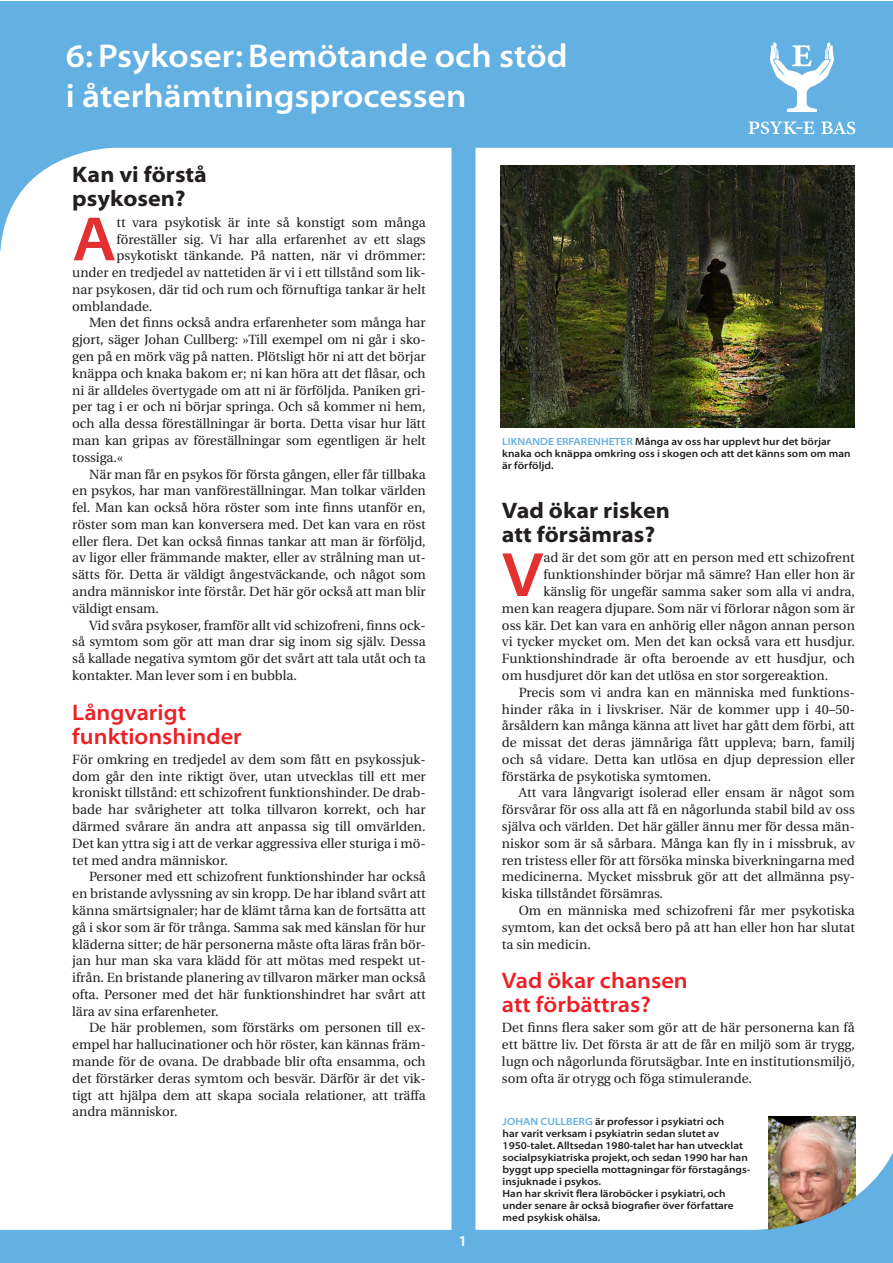
<style>
.page{position:relative;width:893px;height:1263px;background:#fff}
.page>*{position:absolute;margin:0;border:0;box-sizing:border-box;transform-origin:0 0}
.t1{font:63.15px "Myriad MM 565 700";color:#e33132}
.t2{font:33px/39.6px "Myriad MM 565 700";color:#fff}
.t3{font:22.5px/24px "Myriad MM 565 700";color:#ee1e24}
.t4{font:22.5px/24px "Myriad MM 700 700";color:#231f20}
.t5{font:15px "Myriad MM 565 700";color:#fff}
.t6{font:13.35px/16.8px "Utopia";color:#231f20;text-align:justify}
.t7{font:10.5px/12px "Myriad MM 565 700";color:#231f20}
.s1{color:#63b0e2}
</style>
<div class="page">
<div style="left:0;top:1075px;width:892px;height:188px;background:#63b0e2"></div>
<div style="left:0;top:1px;width:892px;height:250px;background:#63b0e2"></div>
<svg style="left:0;top:917px;width:892px;height:313px"></svg>
<svg style="left:770px;top:43px;width:64px;height:69px"></svg>
<svg style="left:748px;top:122px;width:66px;height:12px"></svg>
<svg style="left:821px;top:122px;width:34px;height:12px"></svg>
<img style="left:768px;top:1116px;width:87px;height:56px">
<img style="left:729px;top:1172px;width:159px;height:70px">
<svg style="left:0;top:148px;width:892px;height:312px"></svg>
<div style="left:451px;top:132px;width:24px;height:1131px;background:#63b0e2"></div>
<img style="left:501px;top:166px;width:354px;height:262px">
<div style="left:691px;top:234px;width:56px;height:108px;background:#fff;opacity:.55"></div>
<img style="left:693px;top:257px;width:48px;height:94px">
<h2 class="t2" style="left:66px;top:38px;width:503px">6: Psykoser: Bemötande och stöd i återhämtningsprocessen</h2>
<h3 class="t4" style="left:72px;top:163px;width:136px">Kan vi förstå psykosen?</h3>
<h1 class="t1" style="left:72px;top:207px;width:46px">A</h1>
<p class="t6" style="left:116px;top:214px;width:311px">tt vara psykotisk är inte så konstigt som många</p>
<p class="t6" style="left:116px;top:231px;width:311px">föreställer sig. Vi har alla erfarenhet av ett slags</p>
<p class="t6" style="left:116px;top:248px;width:311px">psykotiskt tänkande. På natten, när vi drömmer:</p>
<p class="t6" style="left:72px;top:264px;width:355px">under en tredjedel av nattetiden är vi i ett tillstånd som lik-</p>
<p class="t6" style="left:72px;top:281px;width:355px">nar psykosen, där tid och rum och förnuftiga tankar är helt</p>
<p class="t6" style="left:72px;top:298px;width:82px">omblandade.</p>
<p class="t6" style="left:89px;top:315px;width:338px">Men det finns också andra erfarenheter som många har</p>
<p class="t6" style="left:72px;top:332px;width:355px">gjort, säger Johan Cullberg: »Till exempel om ni går i sko-</p>
<p class="t6" style="left:72px;top:348px;width:355px">gen på en mörk väg på natten. Plötsligt hör ni att det börjar</p>
<p class="t6" style="left:72px;top:365px;width:355px">knäppa och knaka bakom er; ni kan höra att det flåsar, och</p>
<p class="t6" style="left:72px;top:382px;width:355px">ni är alldeles övertygade om att ni är förföljda. Paniken gri-</p>
<p class="t6" style="left:72px;top:399px;width:355px">per tag i er och ni börjar springa. Och så kommer ni hem,</p>
<p class="t6" style="left:72px;top:415px;width:355px">och alla dessa föreställningar är borta. Detta visar hur lätt</p>
<p class="t6" style="left:72px;top:432px;width:355px">man kan gripas av föreställningar som egentligen är helt</p>
<p class="t6" style="left:72px;top:449px;width:52px">tossiga.«</p>
<p class="t6" style="left:89px;top:466px;width:338px">När man får en psykos för första gången, eller får tillbaka</p>
<p class="t6" style="left:72px;top:483px;width:355px">en psykos, har man vanföreställningar. Man tolkar världen</p>
<p class="t6" style="left:72px;top:499px;width:355px">fel. Man kan också höra röster som inte finns utanför en,</p>
<p class="t6" style="left:72px;top:516px;width:355px">röster som man kan konversera med. Det kan vara en röst</p>
<p class="t6" style="left:72px;top:533px;width:355px">eller flera. Det kan också finnas tankar att man är förföljd,</p>
<p class="t6" style="left:72px;top:550px;width:355px">av ligor eller främmande makter, eller av strålning man ut-</p>
<p class="t6" style="left:72px;top:566px;width:355px">sätts för. Detta är väldigt ångestväckande, och något som</p>
<p class="t6" style="left:72px;top:583px;width:355px">andra människor inte förstår. Det här gör också att man blir</p>
<p class="t6" style="left:72px;top:600px;width:88px">väldigt ensam.</p>
<p class="t6" style="left:89px;top:617px;width:338px">Vid svåra psykoser, framför allt vid schizofreni, finns ock-</p>
<p class="t6" style="left:72px;top:634px;width:355px">så symtom som gör att man drar sig inom sig själv. Dessa</p>
<p class="t6" style="left:72px;top:650px;width:355px">så kallade negativa symtom gör det svårt att tala utåt och ta</p>
<p class="t6" style="left:72px;top:667px;width:226px">kontakter. Man lever som i en bubbla.</p>
<h3 class="t3" style="left:72px;top:701px;width:171px">Långvarigt funktionshinder</h3>
<p class="t6" style="left:72px;top:751px;width:355px">För omkring en tredjedel av dem som fått en psykossjuk&shy;dom går den inte riktigt över, utan utvecklas till ett mer kroniskt tillstånd: ett schizofrent funktionshinder. De drab&shy;bade har svårigheter att tolka tillvaron korrekt, och har därmed svårare än andra att anpassa sig till omvärlden.<br>Det kan yttra sig i att de verkar aggressiva eller sturiga i mö&shy;tet med andra människor.</p>
<p class="t6" style="left:72px;top:869px;width:355px;text-indent:17px">Personer med ett schizofrent funktionshinder har också en bristande avlyssning av sin kropp. De har ibland svårt att känna smärtsignaler; har de klämt tårna kan de fortsätta att gå i skor som är för trånga. Samma sak med känslan för hur kläderna sitter; de här personerna måste ofta läras från bör&shy;jan hur man ska vara klädd för att mötas med respekt ut&shy;ifrån. En bristande planering av tillvaron märker man också ofta. Personer med det här funktionshindret har svårt att lära av sina erfarenheter.</p>
<p class="t6" style="left:72px;top:1020px;width:355px;text-indent:17px">De här problemen, som förstärks om personen till ex&shy;empel har hallucinationer och hör röster, kan kännas främ&shy;mande för de ovana. De drabbade blir ofta ensamma, och det förstärker deras symtom och besvär. Därför är det vik&shy;tigt att hjälpa dem att skapa sociala relationer, att träffa andra människor.</p>
<p class="t5" style="left:458px;top:1233px;width:10px">1</p>
<p class="t7" style="left:502px;top:436px;width:350px"><span class="s1">LIKNANDE ERFARENHETER</span> Många av oss har upplevt hur det börjar knaka och knäppa omkring oss i skogen och att det känns som om man är förföljd.</p>
<h3 class="t4" style="left:502px;top:499px;width:169px">Vad ökar risken att försämras?</h3>
<h1 class="t1" style="left:502px;top:542px;width:43px">V</h1>
<p class="t6" style="left:543px;top:550px;width:313px">ad är det som gör att en person med ett schizofrent</p>
<p class="t6" style="left:543px;top:566px;width:313px">funktionshinder börjar må sämre? Han eller hon är</p>
<p class="t6" style="left:543px;top:583px;width:313px">känslig för ungefär samma saker som alla vi andra,</p>
<p class="t6" style="left:502px;top:600px;width:354px">men kan reagera djupare. Som när vi förlorar någon som är</p>
<p class="t6" style="left:502px;top:617px;width:354px">oss kär. Det kan vara en anhörig eller någon annan person</p>
<p class="t6" style="left:502px;top:634px;width:354px">vi tycker mycket om. Men det kan också vara ett husdjur.</p>
<p class="t6" style="left:502px;top:650px;width:354px">Funktionshindrade är ofta beroende av ett husdjur, och</p>
<p class="t6" style="left:502px;top:667px;width:328px">om husdjuret dör kan det utlösa en stor sorgereaktion.</p>
<p class="t6" style="left:519px;top:684px;width:338px">Precis som vi andra kan en människa med funktions-</p>
<p class="t6" style="left:502px;top:701px;width:354px">hinder råka in i livskriser. När de kommer upp i 40–50-</p>
<p class="t6" style="left:502px;top:718px;width:354px">årsåldern kan många känna att livet har gått dem förbi, att</p>
<p class="t6" style="left:502px;top:734px;width:354px">de missat det deras jämnåriga fått uppleva; barn, familj</p>
<p class="t6" style="left:502px;top:751px;width:354px">och så vidare. Detta kan utlösa en djup depression eller</p>
<p class="t6" style="left:502px;top:768px;width:211px">förstärka de psykotiska symtomen.</p>
<p class="t6" style="left:519px;top:785px;width:338px">Att vara långvarigt isolerad eller ensam är något som</p>
<p class="t6" style="left:502px;top:801px;width:354px">försvårar för oss alla att få en någorlunda stabil bild av oss</p>
<p class="t6" style="left:502px;top:818px;width:354px">själva och världen. Det här gäller ännu mer för dessa män-</p>
<p class="t6" style="left:502px;top:835px;width:354px">niskor som är så sårbara. Många kan fly in i missbruk, av</p>
<p class="t6" style="left:502px;top:852px;width:354px">ren tristess eller för att försöka minska biverkningarna med</p>
<p class="t6" style="left:502px;top:869px;width:354px">medicinerna. Mycket missbruk gör att det allmänna psy-</p>
<p class="t6" style="left:502px;top:885px;width:163px">kiska tillståndet försämras.</p>
<p class="t6" style="left:519px;top:902px;width:338px">Om en människa med schizofreni får mer psykotiska</p>
<p class="t6" style="left:502px;top:919px;width:354px">symtom, kan det också bero på att han eller hon har slutat</p>
<p class="t6" style="left:502px;top:936px;width:90px">ta sin medicin.</p>
<h3 class="t3" style="left:502px;top:969px;width:187px">Vad ökar chansen att förbättras?</h3>
<p class="t6" style="left:502px;top:1020px;width:354px">Det finns flera saker som gör att de här personerna kan få ett bättre liv. Det första är att de får en miljö som är trygg, lugn och någorlunda förutsägbar. Inte en institutionsmiljö, som ofta är otrygg och föga stimulerande.</p>
<p class="t7" style="left:503px;top:1115px;width:249px"><span class="s1">JOHAN CULLBERG</span> är professor i psykiatri och<br>har varit verksam i psykiatrin sedan slutet av 1950-talet. Alltsedan 1980-talet har han utvecklat socialpsykiatriska projekt, och sedan 1990 har han byggt upp speciella mottagningar för förstagångs&shy;insjuknade i psykos.<br>Han har skrivit flera läroböcker i psykiatri, och under senare år också biografier över författare med psykisk ohälsa.</p>
</div>
